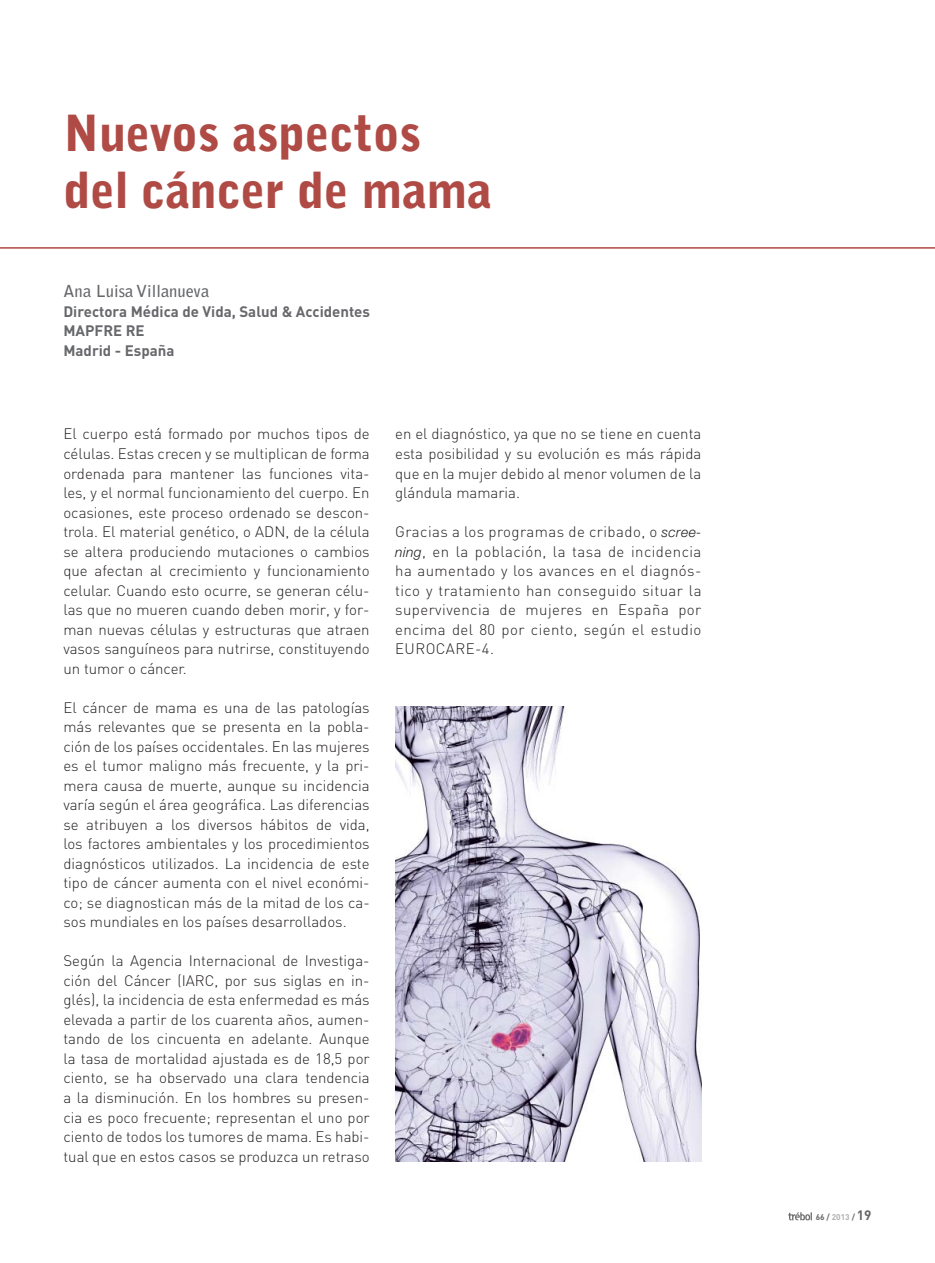
<style>
.page{position:relative;width:935px;height:1263px;background:#fff}
.page>*{position:absolute;margin:0;border:0;box-sizing:border-box;transform-origin:0 0}
.t1{font:900 49.5px/57px "Bell Gothic Std";letter-spacing:-.01em;color:#af4a45}
.t2{font:700 16.5px "Bell Gothic Std";color:#67686b}
.t3{font:300 15px/19.5px "DIN";color:#231f20;text-align:justify}
.t4{font:700 15px/19.5px "DIN";color:#67686b}
.t5{font:700 8.25px "DIN";color:#67686b}
.s1{font-family:"Helvetica Neue";font-style:italic;font-size:13.8px}
.s2{color:#aeb0b3}
.s3{font-size:13.5px}
</style>
<div class="page">
<svg style="left:788px;top:1212px;width:24px;height:8px"></svg>
<hr style="left:0;top:247px;width:935px;height:1px;background:#af4a45">
<img style="left:395px;top:706px;width:306px;height:455px">
<h1 class="t1" style="left:63px;top:108px;width:430px">Nuevos aspectos del cáncer de mama</h1>
<p class="t2" style="left:63px;top:283px;width:148px">Ana Luisa Villanueva</p>
<p class="t4" style="left:63px;top:303px;width:308px">Directora Médica de Vida, Salud &amp; Accidentes<br>MAPFRE RE<br>Madrid - España</p>
<p class="t3" style="left:63px;top:426px;width:308px">El cuerpo está formado por muchos tipos de células. Estas crecen y se multiplican de forma ordenada para mantener las funciones vita&shy;les, y el normal funcionamiento del cuerpo. En ocasiones, este proceso ordenado se descon&shy;trola. El material genético, o ADN, de la célula se altera produciendo mutaciones o cambios que afectan al crecimiento y funcionamiento celular. Cuando esto ocurre, se generan célu&shy;las que no mueren cuando deben morir, y for&shy;man nuevas células y estructuras que atraen vasos sanguíneos para nutrirse, constituyendo un tumor o cáncer.</p>
<p class="t3" style="left:63px;top:699px;width:308px">El cáncer de mama es una de las patologías más relevantes que se presenta en la pobla&shy;ción de los países occidentales. En las mujeres es el tumor maligno más frecuente, y la pri&shy;mera causa de muerte, aunque su incidencia varía según el área geográfica. Las diferencias se atribuyen a los diversos hábitos de vida, los factores ambientales y los procedimientos diagnósticos utilizados. La incidencia de este tipo de cáncer aumenta con el nivel económi&shy;co; se diagnostican más de la mitad de los ca&shy;sos mundiales en los países desarrollados.</p>
<p class="t3" style="left:63px;top:952px;width:308px">Según la Agencia Internacional de Investiga&shy;ción del Cáncer (IARC, por sus siglas en in&shy;glés), la incidencia de esta enfermedad es más elevada a partir de los cuarenta años, aumen&shy;tando de los cincuenta en adelante. Aunque la tasa de mortalidad ajustada es de 18,5 por ciento, se ha observado una clara tendencia a la disminución. En los hombres su presen&shy;cia es poco frecuente; representan el uno por ciento de todos los tumores de mama. Es habi&shy;tual que en estos casos se produzca un retraso</p>
<p class="t3" style="left:395px;top:426px;width:308px">en el diagnóstico, ya que no se tiene en cuenta esta posibilidad y su evolución es más rápida que en la mujer debido al menor volumen de la glándula mamaria.</p>
<p class="t3" style="left:395px;top:523px;width:308px">Gracias a los programas de cribado, o <span class="s1">scree&shy;ning</span>, en la población, la tasa de incidencia ha aumentado y los avances en el diagnós&shy;tico y tratamiento han conseguido situar la supervivencia de mujeres en España por encima del 80 por ciento, según el estudio EUROCARE-4.</p>
<p class="t5" style="left:815px;top:1214px;width:57px">66 / <span class="s2">2013</span> / <span class="s3">19</span></p>
</div>
